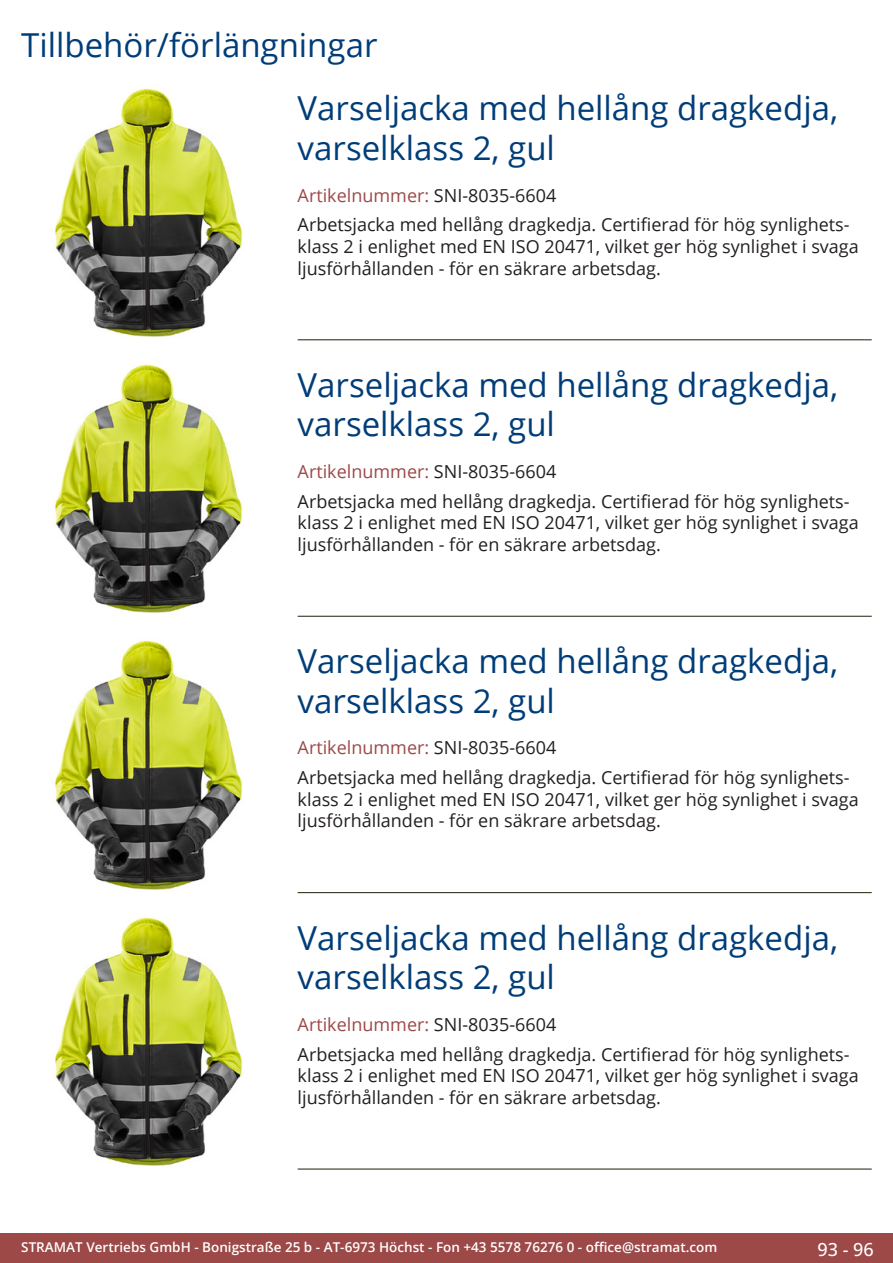
<style>
.page{position:relative;width:893px;height:1263px;background:#fff}
.page>*{position:absolute;margin:0;border:0;box-sizing:border-box;transform-origin:0 0}
.Produkttitel{font:33px/39.6px "Open Sans";color:#003d78}
.RastTitel{font:33px "Open Sans";color:#003d78}
.Beschreibung_Text{font:18px/21.6px "Open Sans";color:#231f20}
.TechDaten_Überschrif{font:18px "Open Sans";color:#9c4948}
.t1{font:500 18px "Open Sans";color:#fff}
.t2{font:600 13.5px "Open Sans";color:#fff}
.s1{color:#231f20}
</style>
<div class="page">
<div style="left:0;top:1233px;width:893px;height:30px;background:#9c4948"></div>
<hr style="left:298px;top:340px;width:574px;height:1px;background:#201d08">
<hr style="left:298px;top:616px;width:574px;height:1px;background:#201d08">
<hr style="left:298px;top:892px;width:574px;height:1px;background:#201d08">
<hr style="left:298px;top:1169px;width:574px;height:1px;background:#201d08">
<img style="left:55px;top:88px;width:188px;height:249px">
<img style="left:55px;top:364px;width:188px;height:249px">
<img style="left:55px;top:640px;width:188px;height:250px">
<img style="left:55px;top:917px;width:188px;height:249px">
<p class="RastTitel" style="left:21px;top:22px;width:358px">Tillbehör/förlängningar</p>
<p class="Produkttitel" style="left:298px;top:88px;width:542px">Varseljacka med hellång dragkedja, varselklass 2, gul</p>
<p class="TechDaten_Überschrif" style="left:298px;top:183px;width:260px">Artikelnummer: <span class="s1">SNI-8035-6604</span></p>
<p class="Beschreibung_Text" style="left:298px;top:214px;width:563px">Arbetsjacka med hellång dragkedja. Certifierad för hög synlighets&shy;klass 2 i enlighet med EN ISO 20471, vilket ger hög synlighet i svaga ljusförhållanden - för en säkrare arbetsdag.</p>
<p class="Produkttitel" style="left:298px;top:364px;width:542px">Varseljacka med hellång dragkedja, varselklass 2, gul</p>
<p class="TechDaten_Überschrif" style="left:298px;top:459px;width:260px">Artikelnummer: <span class="s1">SNI-8035-6604</span></p>
<p class="Beschreibung_Text" style="left:298px;top:490px;width:563px">Arbetsjacka med hellång dragkedja. Certifierad för hög synlighets&shy;klass 2 i enlighet med EN ISO 20471, vilket ger hög synlighet i svaga ljusförhållanden - för en säkrare arbetsdag.</p>
<p class="Produkttitel" style="left:298px;top:640px;width:542px">Varseljacka med hellång dragkedja, varselklass 2, gul</p>
<p class="TechDaten_Überschrif" style="left:298px;top:735px;width:260px">Artikelnummer: <span class="s1">SNI-8035-6604</span></p>
<p class="Beschreibung_Text" style="left:298px;top:766px;width:563px">Arbetsjacka med hellång dragkedja. Certifierad för hög synlighets&shy;klass 2 i enlighet med EN ISO 20471, vilket ger hög synlighet i svaga ljusförhållanden - för en säkrare arbetsdag.</p>
<p class="Produkttitel" style="left:298px;top:917px;width:542px">Varseljacka med hellång dragkedja, varselklass 2, gul</p>
<p class="TechDaten_Überschrif" style="left:298px;top:1012px;width:260px">Artikelnummer: <span class="s1">SNI-8035-6604</span></p>
<p class="Beschreibung_Text" style="left:298px;top:1043px;width:563px">Arbetsjacka med hellång dragkedja. Certifierad för hög synlighets&shy;klass 2 i enlighet med EN ISO 20471, vilket ger hög synlighet i svaga ljusförhållanden - för en säkrare arbetsdag.</p>
<p class="t2" style="left:21px;top:1238px;width:698px">STRAMAT Vertriebs GmbH - Bonigstraße 25 b - AT-6973 Höchst - Fon +43 5578 76276 0 - office@stramat.com</p>
<p class="t1" style="left:817px;top:1237px;width:58px">93 - 96</p>
</div>
